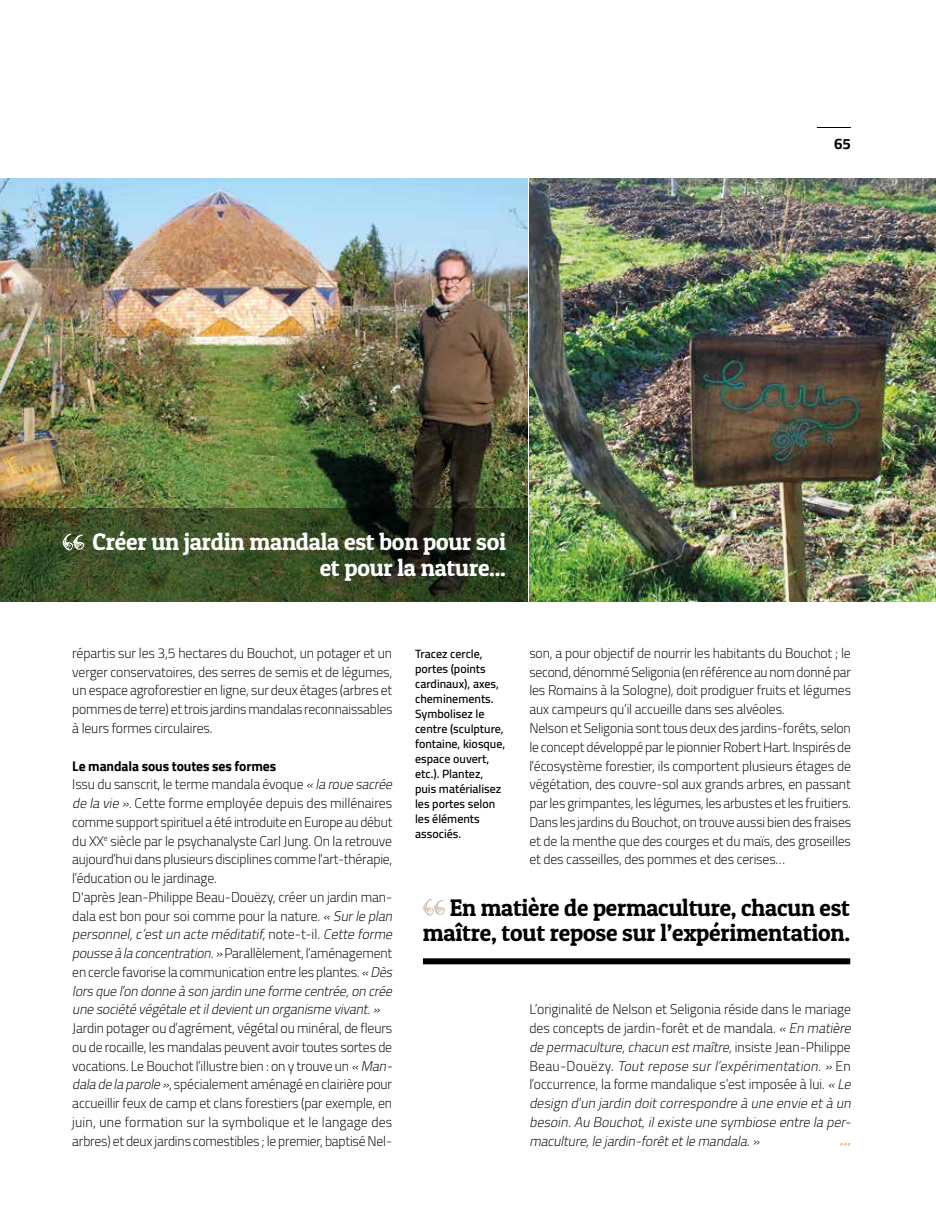
<style>
.page{position:relative;width:936px;height:1221px;background:#fff}
.page>*{position:absolute;margin:0;border:0;box-sizing:border-box;transform-origin:0 0}
.t1{font:24px/25.5px "Patua One";letter-spacing:-.01em;color:#000;text-align:right}
.t2{font:24px/25.5px "Patua One";letter-spacing:-.01em;color:#fff;text-align:right}
.t3{font:700 15px "Cairo";color:#000}
.t4{font:300 13.8px/18.8px "Cairo";letter-spacing:-.01em;color:#000}
.t5{font:italic 300 13.8px/18.8px "Cairo";color:#000}
.t6{font:600 12px/15px "Cairo";color:#000}
.s1{font-weight:700}
.s2{font-style:italic}
.s3{font-style:normal}
</style>
<div class="page">
<hr style="left:816px;top:127px;width:34px;height:1px;background:#000">
<img style="left:0;top:179px;width:527px;height:329px">
<svg style="left:0;top:508px;width:527px;height:93px;background:#354522"></svg>
<svg style="left:62px;top:533px;width:22px;height:17px"></svg>
<img style="left:529px;top:179px;width:405px;height:422px">
<div style="left:423px;top:958px;width:427px;height:6px;background:#000"></div>
<svg style="left:423px;top:899px;width:22px;height:16px"></svg>
<svg style="left:840px;top:1143px;width:10px;height:2px"></svg>
<h1 class="t2" style="left:93px;top:529px;width:415px">Créer un jardin mandala est bon pour soi et pour la nature...</h1>
<p class="t3" style="left:834px;top:135px;width:18px">65</p>
<p class="t4" style="left:72px;top:643px;width:321px;text-align:justify">répartis sur les 3,5 hectares du Bouchot, un potager et un verger conservatoires, des serres de semis et de légumes, un espace agroforestier en ligne, sur deux étages (arbres et pommes de terre) et trois jardins mandalas reconnaissables à leurs formes circulaires.</p>
<p class="t4" style="left:72px;top:756px;width:325px"><span class="s1">Le mandala sous toutes ses formes<br></span>Issu du sanscrit, le terme mandala évoque <span class="s2">«larouesacrée delavie».</span>Cette forme employée depuis des millénaires comme support spirituel a été introduite en Europe au début du XX<sup>e</sup> siècle par le psychanalyste Carl Jung. On la retrouve aujourd’hui dans plusieurs disciplines comme l’art-thérapie, l’éducation ou le jardinage.<br>D'après Jean-Philippe Beau-Douëzy, créer un jardin man&shy;dala est bon pour soi comme pour la nature. <span class="s2">«Surleplan personnel,c’estun acteméditatif,</span>n o t e - t - i l . <span class="s2">Cetteforme pousseàlaconcentration.»</span>Parallèlement, l’aménagement en cercle favorise la communication entre les plantes. <span class="s2">«Dès lorsquel’ondonneàsonjardinuneformecentrée,oncrée unesociétévégétaleetildevientunorganismevivant. »</span></p>
<p class="t4" style="left:72px;top:1018px;width:325px">Jardin potager ou d’agrément, végétal ou minéral, de fleurs ou de rocaille, les mandalas peuvent avoir toutes sortes de vocations. Le Bouchot l’illustre bien : on y trouve un <span class="s2">«Man&shy;daladelaparole»</span>, spécialement aménagé en clairière pour accueillir feux de camp et clans forestiers (par exemple, en juin, une formation sur la symbolique et le langage des arbres) et deux jardins comestibles ; le premier, baptisé Nel-</p>
<p class="t6" style="left:415px;top:646px;width:92px">Tracez cercle, portes (points cardinaux), axes, cheminements.<br>Symbolisez le centre (sculpture, fontaine, kiosque, espace ouvert, etc.). Plantez, puis matérialisez les portes selon les éléments associés.</p>
<p class="t4" style="left:529px;top:643px;width:323px">son, a pour objectif de nourrir les habitants du Bouchot ; le second, dénommé Seligonia (en référence au nom donné par les Romains à la Sologne), doit prodiguer fruits et légumes aux campeurs qu’il accueille dans ses alvéoles.<br>Nelson et Seligonia sont tous deux des jardins-forêts, selon le concept développé par le pionnier Robert Hart. Inspirés de l’écosystème forestier, ils comportent plusieurs étages de végétation, des couvre-sol aux grands arbres, en passant par les grimpantes, les légumes, les arbustes et les fruitiers.<br>Dans les jardins du Bouchot, on trouve aussi bien des fraises et de la menthe que des courges et du maïs, des groseilles et des casseilles, des pommes et des cerises…</p>
<h1 class="t1" style="left:423px;top:894px;width:428px">En matière de permaculture, chacun est maître, tout repose sur l’expérimentation.</h1>
<p class="t5" style="left:529px;top:1000px;width:327px"><span class="s3">L’originalité de Nelson et Seligonia réside dans le mariage des concepts de jardin-forêt et de mandala.</span> «Enmatière depermaculture,chacunestmaître,<span class="s3">i n s i s t e J e a n - P h i l i p p e B e a u - D o u ë z y.</span> Toutrepose surl’expérimentation. » <span class="s3">E n l’occurrence, la forme mandalique s’est imposée à lui.</span> «Le design d’un jardin doitcorrespondre àune envie etàun besoin.Au Bouchot,ilexisteunesymbioseentrelaper&shy;maculture,lejardin-forêtetlemandala. »</p>
</div>
